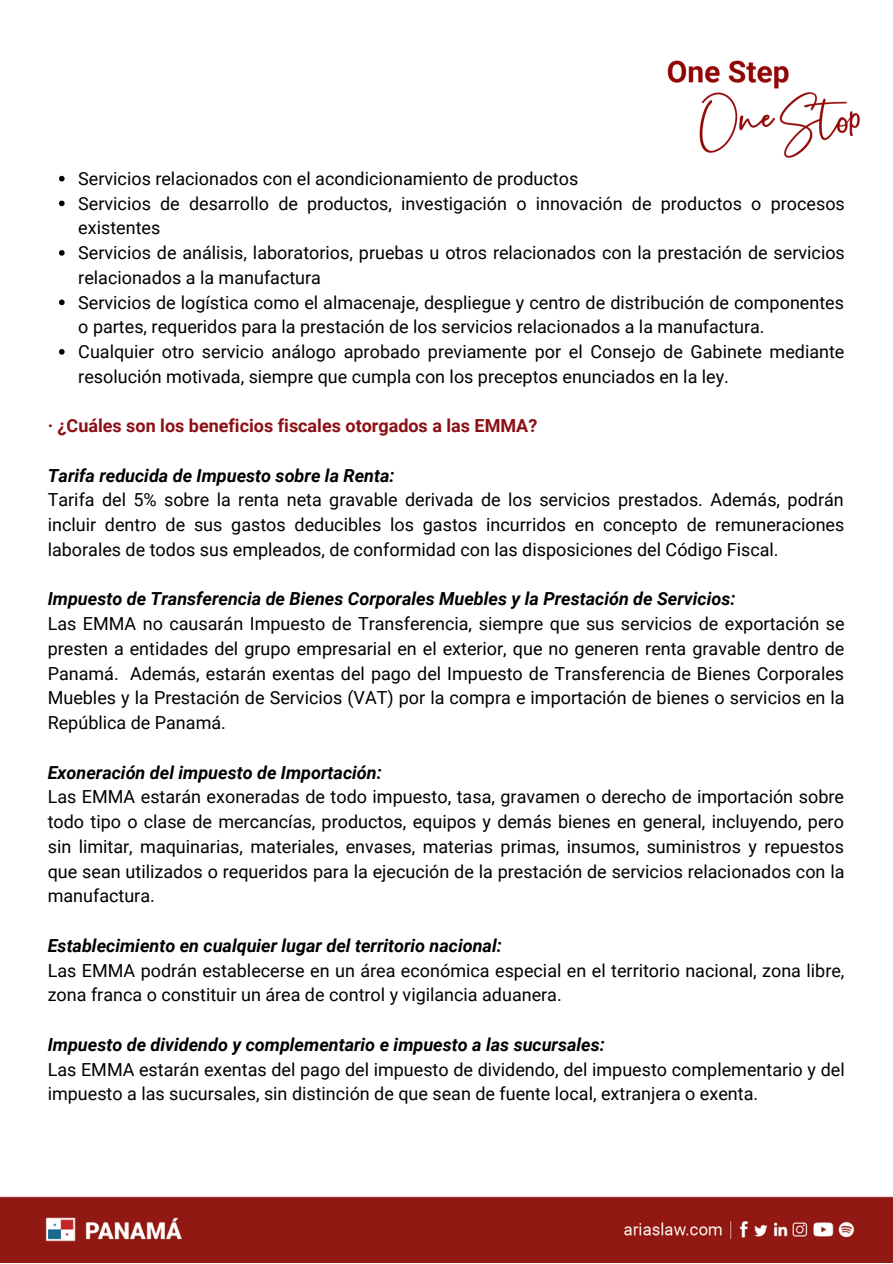
<style>
.page{position:relative;width:893px;height:1264px;background:#fff}
.page>*{position:absolute;margin:0;border:0;box-sizing:border-box;transform-origin:0 0}
.t1{font:18px/24.8px "Roboto";color:#000}
.t2{font:italic 700 18px "Roboto";color:#000}
.t3{font:700 18px "Roboto";color:#8d0f14}
</style>
<div class="page">
<img style="left:0;top:1196px;width:892px;height:66px">
<svg style="left:59px;top:176px;width:6px;height:5px"></svg>
<svg style="left:59px;top:200px;width:6px;height:6px"></svg>
<svg style="left:59px;top:250px;width:6px;height:6px"></svg>
<svg style="left:59px;top:299px;width:6px;height:6px"></svg>
<svg style="left:59px;top:349px;width:6px;height:5px"></svg>
<img style="left:667px;top:60px;width:193px;height:98px">
<p class="t1" style="left:78px;top:166px;width:768px">Servicios relacionados con el acondicionamiento de productos<br>Servicios de desarrollo de productos, investigación o innovación de productos o procesos existentes<br>Servicios de análisis, laboratorios, pruebas u otros relacionados con la prestación de servicios relacionados a la manufactura<br>Servicios de logística como el almacenaje, despliegue y centro de distribución de componentes o partes, requeridos para la prestación de los servicios relacionados a la manufactura.<br>Cualquier otro servicio análogo aprobado previamente por el Consejo de Gabinete mediante resolución motivada, siempre que cumpla con los preceptos enunciados en la ley.</p>
<p class="t3" style="left:48px;top:415px;width:491px">· ¿Cuáles son los beneficios fiscales otorgados a las EMMA?</p>
<p class="t2" style="left:48px;top:465px;width:348px">Tarifa reducida de Impuesto sobre la Renta:</p>
<p class="t1" style="left:48px;top:488px;width:798px;text-align:justify">Tarifa del 5% sobre la renta neta gravable derivada de los servicios prestados. Además, podrán incluir dentro de sus gastos deducibles los gastos incurridos en concepto de remuneraciones laborales de todos sus empleados, de conformidad con las disposiciones del Código Fiscal.</p>
<p class="t2" style="left:48px;top:588px;width:689px">Impuesto de Transferencia de Bienes Corporales Muebles y la Prestación de Servicios:</p>
<p class="t1" style="left:48px;top:611px;width:798px;text-align:justify">Las EMMA no causarán Impuesto de Transferencia, siempre que sus servicios de exportación se presten a entidades del grupo empresarial en el exterior, que no generen renta gravable dentro de Panamá. Además, estarán exentas del pago del Impuesto de Transferencia de Bienes Corporales Muebles y la Prestación de Servicios (VAT) por la compra e importación de bienes o servicios en la República de Panamá.</p>
<p class="t2" style="left:48px;top:762px;width:335px">Exoneración del impuesto de Importación:</p>
<p class="t1" style="left:48px;top:784px;width:798px;text-align:justify">Las EMMA estarán exoneradas de todo impuesto, tasa, gravamen o derecho de importación sobre todo tipo o clase de mercancías, productos, equipos y demás bienes en general, incluyendo, pero sin limitar, maquinarias, materiales, envases, materias primas, insumos, suministros y repuestos que sean utilizados o requeridos para la ejecución de la prestación de servicios relacionados con la manufactura.</p>
<p class="t2" style="left:48px;top:935px;width:455px">Establecimiento en cualquier lugar del territorio nacional:</p>
<p class="t1" style="left:48px;top:958px;width:798px">Las EMMA podrán establecerse en un área económica especial en el territorio nacional, zona libre, zona franca o constituir un área de control y vigilancia aduanera.</p>
<p class="t2" style="left:48px;top:1034px;width:558px">Impuesto de dividendo y complementario e impuesto a las sucursales:</p>
<p class="t1" style="left:48px;top:1056px;width:798px">Las EMMA estarán exentas del pago del impuesto de dividendo, del impuesto complementario y del impuesto a las sucursales, sin distinción de que sean de fuente local, extranjera o exenta.</p>
</div>
